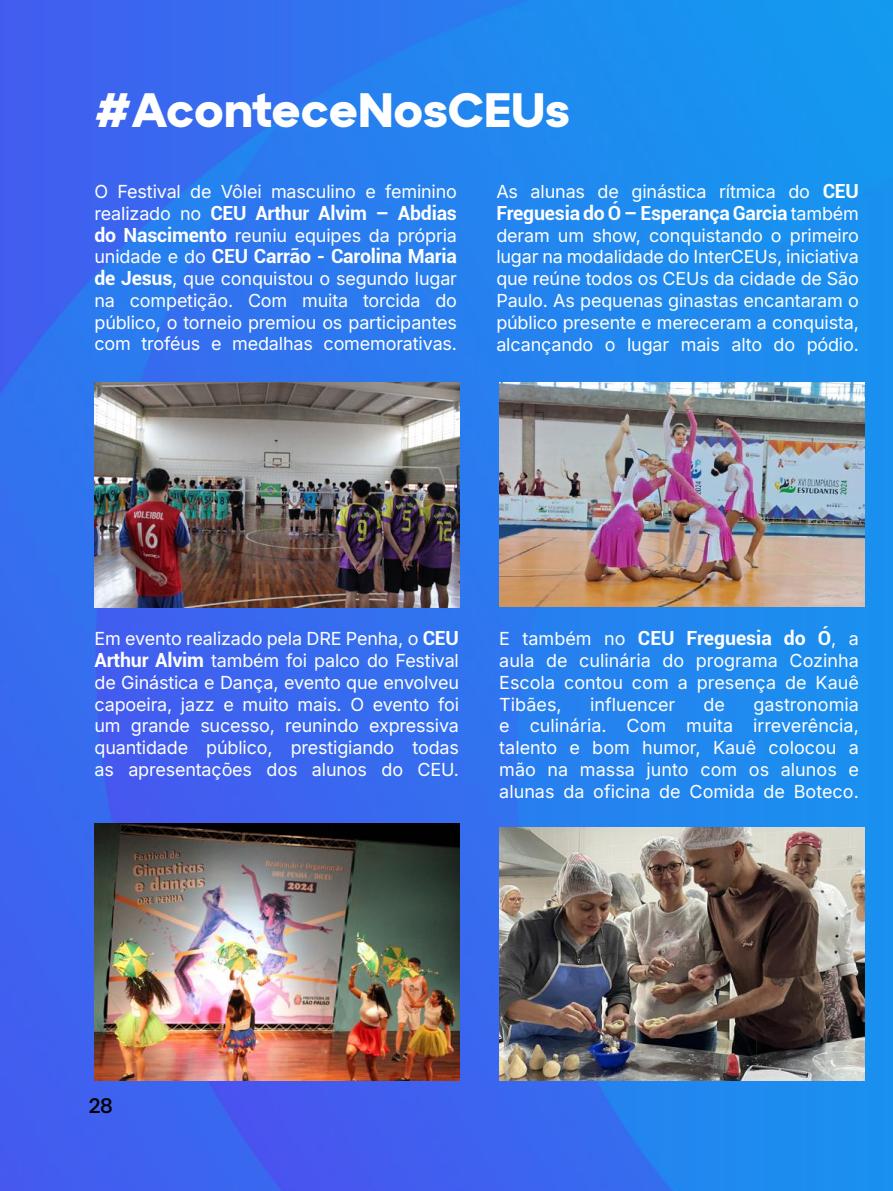
<style>
.page{position:relative;width:893px;height:1191px;background:#fff}
.page>*{position:absolute;margin:0;border:0;box-sizing:border-box;transform-origin:0 0}
.t1{font:700 48px "Atyp Text";color:#fff}
.t2{font:500 21px "Touche";color:#000}
.t3{font:700 19.5px "Roboto";letter-spacing:-.01em;color:#fff}
.t4{font:18px/21.8px "Inter";letter-spacing:-.01em;color:#fff;text-align:justify}
.s1{font-family:"Inter";font-weight:400;font-size:18px}
.s2{font-family:"Roboto";font-weight:700;font-size:19.5px}
</style>
<div class="page">
<img style="left:0;top:0;width:893px;height:1191px">
<img style="left:94px;top:382px;width:365px;height:226px">
<img style="left:94px;top:824px;width:365px;height:256px">
<img style="left:500px;top:383px;width:364px;height:223px">
<img style="left:500px;top:827px;width:364px;height:253px">
<h1 class="t1" style="left:94px;top:72px;width:477px">#AconteceNosCEUs</h1>
<p class="t4" style="left:94px;top:180px;width:364px">O Festival de Vôlei masculino e feminino</p>
<p class="t3" style="left:94px;top:199px;width:364px"><span class="s1">realizado no</span> CEU Arthur Alvim – Abdias</p>
<p class="t4" style="left:94px;top:224px;width:364px"><span class="s2">do Nascimento</span> reuniu equipes da própria</p>
<p class="t3" style="left:94px;top:243px;width:364px"><span class="s1">unidade e do</span> CEU Carrão - Carolina Maria</p>
<p class="t4" style="left:94px;top:267px;width:364px"><span class="s2">de Jesus</span>, que conquistou o segundo lugar na competição. Com muita torcida do público, o torneio premiou os participantes com troféus e medalhas comemorativas.</p>
<p class="t4" style="left:496px;top:180px;width:364px">As alunas de ginástica rítmica do <span class="s2">CEU</span></p>
<p class="t3" style="left:496px;top:199px;width:364px">Freguesia do Ó – Esperança Garcia <span class="s1">também</span></p>
<p class="t4" style="left:496px;top:224px;width:364px">deram um show, conquistando o primeiro lugar na modalidade do InterCEUs, iniciativa que reúne todos os CEUs da cidade de São Paulo. As pequenas ginastas encantaram o público presente e mereceram a conquista, alcançando o lugar mais alto do pódio.</p>
<p class="t4" style="left:94px;top:627px;width:366px">Em evento realizado pela DRE Penha, o <span class="s2">CEU Arthur Alvim</span> também foi palco do Festival de Ginástica e Dança, evento que envolveu capoeira, jazz e muito mais. O evento foi um grande sucesso, reunindo expressiva quantidade público, prestigiando todas as apresentações dos alunos do CEU.</p>
<p class="t3" style="left:499px;top:624px;width:361px"><span class="s1">E também no</span> CEU Freguesia do Ó<span class="s1">, a</span></p>
<p class="t4" style="left:499px;top:649px;width:361px">aula de culinária do programa Cozinha Escola contou com a presença de Kauê Tibães,</p>
<p class="t4" style="left:590px;top:692px;width:87px">influencer</p>
<p class="t4" style="left:704px;top:692px;width:23px">de</p>
<p class="t4" style="left:499px;top:692px;width:361px;text-indent:254px">gastronomia e culinária. Com muita irreverência, talento e bom humor, Kauê colocou a mão na massa junto com os alunos e alunas da oficina de Comida de Boteco.</p>
<p class="t2" style="left:89px;top:1092px;width:25px">28</p>
</div>
